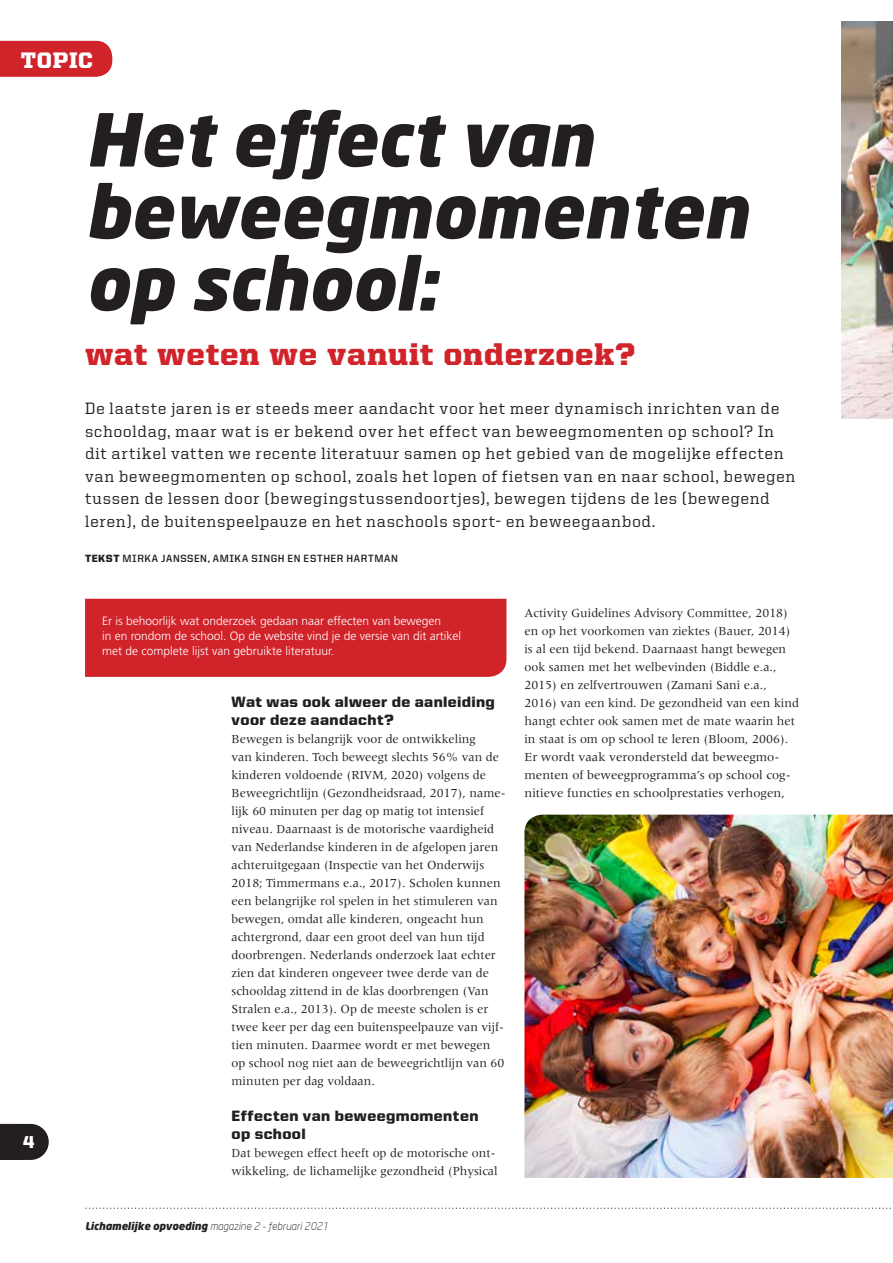
<style>
.page{position:relative;width:893px;height:1263px;background:#fff}
.page>*{position:absolute;margin:0;border:0;box-sizing:border-box;transform-origin:0 0}
.t1{font:italic 900 72px/72px "Neo Sans";color:#231f20}
.t2{font:900 31.5px "United Serif Reg";letter-spacing:.025em;color:#d1232a}
.t3{font:900 22.5px "United Serif Reg";letter-spacing:.03em;color:#fff}
.t4{font:900 17.25px "United Sans Reg";color:#fff}
.t5{font:500 16.5px/22.5px "United Serif Reg";letter-spacing:.045em;color:#231f20}
.t6{font:900 15px/18px "United Sans Reg";letter-spacing:.025em;color:#231f20}
.t7{font:12.75px/18px "Meridien LT Std";color:#231f20}
.t8{font:300 12px/15px "Frutiger LT Std";color:#fff}
.t9{font:700 10.5px "United Sans Reg";letter-spacing:.055em;color:#231f20}
.t10{font:italic 300 10.5px "Neo Sans";color:#231f20}
.s1{font-weight:900}
</style>
<div class="page">
<div style="left:0;top:41px;width:112px;height:36px;background:#d1232a"></div>
<div style="left:85px;top:599px;width:421px;height:78px;background:#d1232a"></div>
<img style="left:842px;top:21px;width:51px;height:398px">
<img style="left:524px;top:815px;width:369px;height:363px">
<svg style="left:0;top:1124px;width:49px;height:36px"></svg>
<svg style="left:85px;top:1207px;width:806px;height:2px"></svg>
<h3 class="t3" style="left:21px;top:48px;width:74px">TOPIC</h3>
<h1 class="t1" style="left:85px;top:101px;width:664px">Het effect van beweegmomenten op school:</h1>
<h2 class="t2" style="left:85px;top:336px;width:551px">wat weten we vanuit onderzoek?</h2>
<h3 class="t4" style="left:23px;top:1133px;width:13px">4</h3>
<p class="t5" style="left:85px;top:397px;width:712px">De laatste jaren is er steeds meer aandacht voor het meer dynamisch inrichten van de schooldag, maar wat is er bekend over het effect van beweegmomenten op school? In dit artikel vatten we recente literatuur samen op het gebied van de mogelijke effecten van beweegmomenten op school, zoals het lopen of fietsen van en naar school, bewegen tussen de lessen door (bewegingstussendoortjes), bewegen tijdens de les (bewegend leren), de buitenspeelpauze en het naschools sport- en beweegaanbod.</p>
<p class="t9" style="left:85px;top:553px;width:314px"><span class="s1">TEKST</span> MIRKA JANSSEN, AMIKA SINGH EN ESTHER HARTMAN</p>
<p class="t8" style="left:102px;top:613px;width:361px">Er is behoorlijk wat onderzoek gedaan naar effecten van bewegen<br>in en rondom de school. Op de website vind je de versie van dit artikel met de complete lijst van gebruikte literatuur.</p>
<p class="t6" style="left:232px;top:692px;width:265px">Wat was ook alweer de aanleiding voor deze aandacht?</p>
<p class="t7" style="left:232px;top:729px;width:276px">Bewegen is belangrijk voor de ontwikkeling<br>van kinderen. Toch beweegt slechts 56% van de kinderen voldoende (RIVM, 2020) volgens de Beweegrichtlijn (Gezondheidsraad, 2017), name&shy;lijk 60 minuten per dag op matig tot intensief niveau. Daarnaast is de motorische vaardigheid van Nederlandse kinderen in de afgelopen jaren achteruitgegaan (Inspectie van het Onderwijs 2018; Timmermans e.a., 2017). Scholen kunnen een belangrijke rol spelen in het stimuleren van bewegen, omdat alle kinderen, ongeacht hun achtergrond, daar een groot deel van hun tijd doorbrengen. Nederlands onderzoek laat echter zien dat kinderen ongeveer twee derde van de schooldag zittend in de klas doorbrengen (Van Stralen e.a., 2013). Op de meeste scholen is er twee keer per dag een buitenspeelpauze van vijf&shy;tien minuten. Daarmee wordt er met bewegen op school nog niet aan de beweegrichtlijn van 60 minuten per dag voldaan.</p>
<p class="t6" style="left:232px;top:1106px;width:248px">Effecten van beweegmomenten op school</p>
<p class="t7" style="left:232px;top:1143px;width:268px">Dat bewegen effect heeft op de motorische ont&shy;wikkeling, de lichamelijke gezondheid (Physical</p>
<p class="t10" style="left:85px;top:1220px;width:245px"><span class="s1">Lichamelijke opvoeding</span> magazine 2 - februari 2021</p>
<p class="t7" style="left:524px;top:603px;width:276px">Activity Guidelines Advisory Committee, 2018) en op het voorkomen van ziektes (Bauer, 2014) is al een tijd bekend. Daarnaast hangt bewegen ook samen met het welbevinden (Biddle e.a., 2015) en zelfvertrouwen (Zamani Sani e.a., 2016) van een kind. De gezondheid van een kind hangt echter ook samen met de mate waarin het in staat is om op school te leren (Bloom, 2006).<br>Er wordt vaak verondersteld dat beweegmo&shy;menten of beweegprogramma’s op school cog&shy;nitieve functies en schoolprestaties verhogen,</p>
</div>
